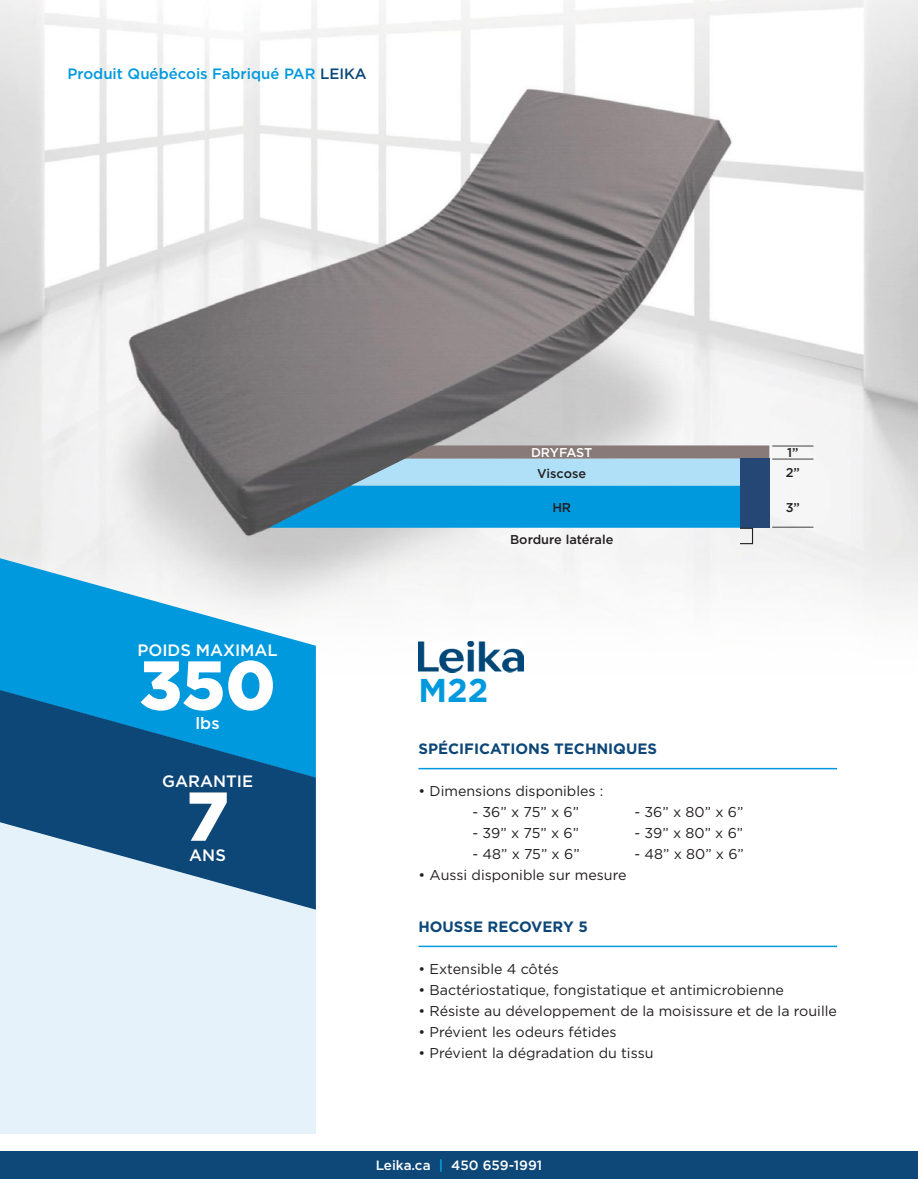
<style>
.page{position:relative;width:918px;height:1188px;background:#fff}
.page>*{position:absolute;margin:0;border:0;box-sizing:border-box;transform-origin:0 0}
.t1{font:900 69px "Gotham";color:#fff}
.t2{font:700 33px "Gotham";color:#0099de}
.t3{font:500 16.5px "Gotham";color:#fff}
.t4{font:700 15px "Gotham";color:#0d4778}
.t5{font:500 15px "Gotham";color:#0099de}
.t6{font:14.25px "Gotham";color:#231f20}
.t7{font:500 13.5px "Gotham";color:#fff}
.t8{font:500 12.75px "Gotham";color:#231f20}
.t9{font:500 12.75px "Gotham";letter-spacing:-.015em;color:#fff}
.s1{color:#0d4778}
.s2{color:#00aeef}
</style>
<div class="page">
<img style="left:0;top:0;width:918px;height:526px">
<svg style="left:269px;top:445px;width:500px;height:81px;background:#4d9cc1"></svg>
<svg style="left:0;top:526px;width:918px;height:147px"></svg>
<div style="left:0;top:817px;width:316px;height:317px;background:#e6f2fa"></div>
<svg style="left:0;top:558px;width:316px;height:132px;fill:#0099de"></svg>
<svg style="left:0;top:690px;width:316px;height:220px;fill:#0d4778"></svg>
<div style="left:0;top:1151px;width:918px;height:27px;background:#0d4879"></div>
<div style="left:740px;top:459px;width:29px;height:69px;background:#244775"></div>
<hr style="left:418px;top:768px;width:419px;height:1px;background:#0099de">
<hr style="left:418px;top:946px;width:419px;height:1px;background:#0099de">
<img style="left:418px;top:641px;width:105px;height:31px">
<hr style="left:772px;top:459px;width:41px;height:1px;background:#404042">
<hr style="left:772px;top:446px;width:41px;height:1px;background:#404042">
<hr style="left:772px;top:527px;width:41px;height:1px;background:#404042">
<div style="left:739px;top:528px;width:14px;height:16px;border:1px solid #231f20"></div>
<p class="t5" style="left:68px;top:64px;width:301px">Produit Québécois Fabriqué PAR <span class="s1">LEIKA</span></p>
<p class="t3" style="left:137px;top:639px;width:142px">POIDS MAXIMAL</p>
<p class="t1" style="left:139px;top:638px;width:138px">350</p>
<p class="t3" style="left:196px;top:713px;width:26px">lbs</p>
<p class="t3" style="left:162px;top:770px;width:92px">GARANTIE</p>
<p class="t1" style="left:186px;top:769px;width:44px">7</p>
<p class="t3" style="left:189px;top:844px;width:38px">ANS</p>
<p class="t9" style="left:531px;top:444px;width:63px">DRYFAST</p>
<p class="t8" style="left:787px;top:444px;width:13px">1”</p>
<p class="t8" style="left:537px;top:465px;width:50px">Viscose</p>
<p class="t8" style="left:786px;top:464px;width:16px">2”</p>
<p class="t8" style="left:552px;top:499px;width:20px">HR</p>
<p class="t8" style="left:510px;top:531px;width:105px">Bordure latérale</p>
<p class="t8" style="left:786px;top:499px;width:16px">3”</p>
<p class="t2" style="left:418px;top:669px;width:71px">M22</p>
<p class="t4" style="left:418px;top:739px;width:240px">SPÉCIFICATIONS TECHNIQUES</p>
<p class="t6" style="left:418px;top:782px;width:187px">• Dimensions disponibles :</p>
<p class="t6" style="left:472px;top:803px;width:108px">- 36” x 75” x 6”</p>
<p class="t6" style="left:634px;top:803px;width:110px">- 36” x 80” x 6”</p>
<p class="t6" style="left:472px;top:824px;width:108px">- 39” x 75” x 6”</p>
<p class="t6" style="left:634px;top:824px;width:110px">- 39” x 80” x 6”</p>
<p class="t6" style="left:472px;top:845px;width:109px">- 48” x 75” x 6”</p>
<p class="t6" style="left:634px;top:845px;width:111px">- 48” x 80” x 6”</p>
<p class="t6" style="left:418px;top:866px;width:210px">• Aussi disponible sur mesure</p>
<p class="t4" style="left:418px;top:916px;width:171px">HOUSSE RECOVERY 5</p>
<p class="t6" style="left:418px;top:959px;width:142px">• Extensible 4 côtés</p>
<p class="t6" style="left:418px;top:980px;width:367px">• Bactériostatique, fongistatique et antimicrobienne</p>
<p class="t6" style="left:418px;top:1001px;width:420px">• Résiste au développement de la moisissure et de la rouille</p>
<p class="t6" style="left:418px;top:1022px;width:200px">• Prévient les odeurs fétides</p>
<p class="t6" style="left:418px;top:1043px;width:237px">• Prévient la dégradation du tissu</p>
<p class="t7" style="left:376px;top:1157px;width:168px">Leika.ca <span class="s2">|</span> 450 659-1991</p>
</div>
